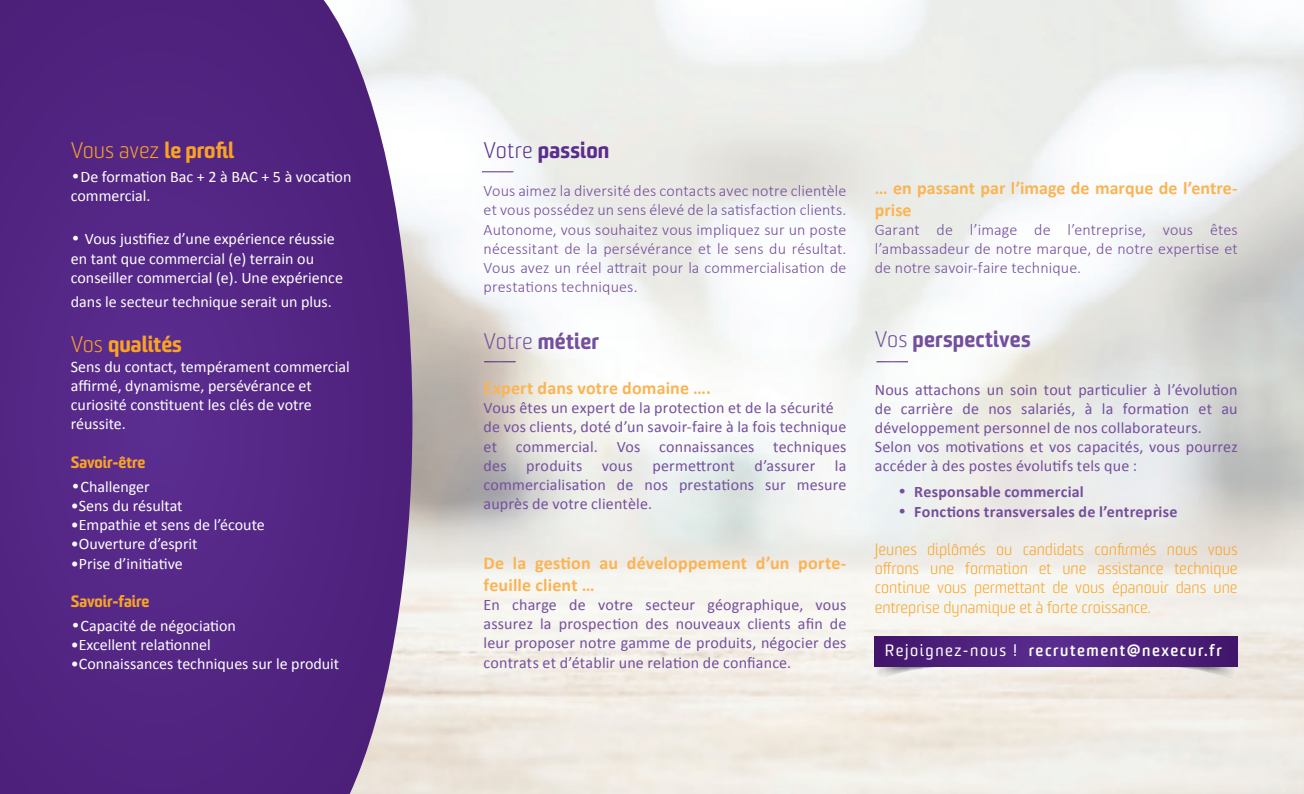
<style>
.page{position:relative;width:1304px;height:794px;background:#fff}
.page>*{position:absolute;margin:0;border:0;box-sizing:border-box;transform-origin:0 0}
.t1{font:900 22px "Sommet";letter-spacing:.01em;color:#744f9d}
.t2{font:300 22px "Sommet";letter-spacing:-.005em;color:#f9a325}
.t3{font:900 22px "Sommet";letter-spacing:.01em;color:#5a2c8c}
.t4{font:900 22px "Sommet";color:#f9a325}
.t5{font:700 18px/21.6px "Calibri";letter-spacing:.01em;color:#fbb453}
.t6{font:16px/19.2px "Calibri";letter-spacing:.01em;color:#744f9d}
.t7{font:16px/19.2px "Calibri";color:#fff}
.t8{font:300 16px/19.2px "Calibri";letter-spacing:.01em;color:#744f9d;text-align:justify}
.t9{font:300 16px/19.2px "Sommet";color:#f9a325;text-align:justify}
.t10{font:700 16px "Calibri";letter-spacing:.015em;color:#744f9d}
.t11{font:700 16px "Sommet";letter-spacing:.1em;color:#fff}
.t12{font:900 16px "Sommet";color:#f9a325}
.s1{font-weight:900}
.s2{font-family:"Century Gothic"}
.s3{font-weight:300}
.s4{font-weight:400}
</style>
<div class="page">
<img style="left:412px;top:0;width:892px;height:794px">
<img style="left:873px;top:649px;width:86px;height:32px">
<img style="left:1151px;top:666px;width:87px;height:15px">
<svg style="left:874px;top:636px;width:364px;height:30px;background:#4e217d"></svg>
<svg style="left:0;top:0;width:412px;height:794px;background:#5a2f88"></svg>
<hr style="left:482px;top:171px;width:31px;height:1px;background:#5a2c8c">
<hr style="left:876px;top:361px;width:32px;height:1px;background:#fff">
<hr style="left:484px;top:361px;width:32px;height:1px;background:#fff">
<h1 class="t2" style="left:71px;top:137px;width:165px">Vous avez <span class="s1">le profil</span></h1>
<p class="t7" style="left:71px;top:167px;width:282px"><span class="s2">•</span>De formation Bac + 2 à BAC + 5 à vocation commercial.</p>
<p class="t7" style="left:71px;top:229px;width:274px"><span class="s2">•</span> Vous justifiez d’une expérience réussie en tant que commercial (e) terrain ou conseiller commercial (e). Une expérience</p>
<p class="t7" style="left:71px;top:292px;width:263px">dans le secteur technique serait un plus.</p>
<h1 class="t4" style="left:71px;top:331px;width:113px"><span class="s3">Vos</span> qualités</h1>
<p class="t7" style="left:71px;top:357px;width:280px">Sens du contact, tempérament commercial affirmé, dynamisme, persévérance et curiosité constituent les clés de votre réussite.</p>
<p class="t12" style="left:71px;top:452px;width:76px">Savoir-être</p>
<p class="t7" style="left:71px;top:477px;width:80px"><span class="s2">•</span>Challenger</p>
<p class="t7" style="left:71px;top:496px;width:113px">•Sens du résultat</p>
<p class="t7" style="left:71px;top:515px;width:195px">•Empathie et sens de l’écoute</p>
<p class="t7" style="left:71px;top:534px;width:128px">•Ouverture d’esprit</p>
<p class="t7" style="left:71px;top:553px;width:113px">•Prise d’initiative</p>
<p class="t12" style="left:71px;top:591px;width:80px">Savoir-faire</p>
<p class="t7" style="left:71px;top:616px;width:167px"><span class="s2">•</span>Capacité de négociation</p>
<p class="t7" style="left:71px;top:635px;width:141px">•Excellent relationnel</p>
<p class="t7" style="left:71px;top:654px;width:270px">•Connaissances techniques sur le produit</p>
<h1 class="t3" style="left:484px;top:136px;width:127px"><span class="s3">Votre</span> passion</h1>
<p class="t8" style="left:484px;top:181px;width:364px">Vous aimez la diversité des contacts avec notre clientèle et vous possédez un sens élevé de la satisfaction clients.<br>Autonome, vous souhaitez vous impliquez sur un poste nécessitant de la persévérance et le sens du résultat.<br>Vous avez un réel attrait pour la commercialisation de prestations techniques.</p>
<h1 class="t1" style="left:484px;top:327px;width:117px"><span class="s3">Votre</span> métier</h1>
<p class="t5" style="left:484px;top:377px;width:229px">Expert dans votre domaine ….</p>
<p class="t6" style="left:484px;top:398px;width:364px">Vous êtes un expert de la protection et de la sécurité de vos clients, doté d’un savoir-faire à la fois technique et commercial. Vos connaissances techniques des produits vous permettront d’assurer la commercialisation de nos prestations sur mesure auprès de votre clientèle.</p>
<p class="t5" style="left:484px;top:552px;width:364px">De la gestion au développement d’un porte&shy;feuille client …</p>
<p class="t6" style="left:484px;top:595px;width:364px;text-align:justify">En charge de votre secteur géographique, vous assurez la prospection des nouveaux clients afin de leur proposer notre gamme de produits, négocier des contrats et d’établir une relation de confiance.</p>
<p class="t5" style="left:875px;top:177px;width:364px">… en passant par l’image de marque de l’entre&shy;prise</p>
<p class="t8" style="left:875px;top:220px;width:364px">Garant de l’image de l’entreprise, vous êtes l’ambassadeur de notre marque, de notre expertise et de notre savoir-faire technique.</p>
<h1 class="t1" style="left:875px;top:326px;width:157px"><span class="s3">Vos</span> perspectives</h1>
<p class="t6" style="left:875px;top:380px;width:364px">Nous attachons un soin tout particulier à l’évolution de carrière de nos salariés, à la formation et au développement personnel de nos collaborateurs.<br>Selon vos motivations et vos capacités, vous pourrez accéder à des postes évolutifs tels que :</p>
<p class="t10" style="left:897px;top:482px;width:188px"><span class="s2">•</span> Responsable commercial</p>
<p class="t10" style="left:897px;top:501px;width:281px"><span class="s2">•</span> Fonctions transversales de l’entreprise</p>
<p class="t9" style="left:875px;top:540px;width:364px">Jeunes diplômés ou candidats confirmés nous vous offrons une formation et une assistance technique continue vous permettant de vous épanouir dans une entreprise dynamique et à forte croissance.</p>
<p class="t11" style="left:885px;top:640px;width:339px"><span class="s4">Rejoignez-nous !</span> recrutement@nexecur.fr</p>
</div>
